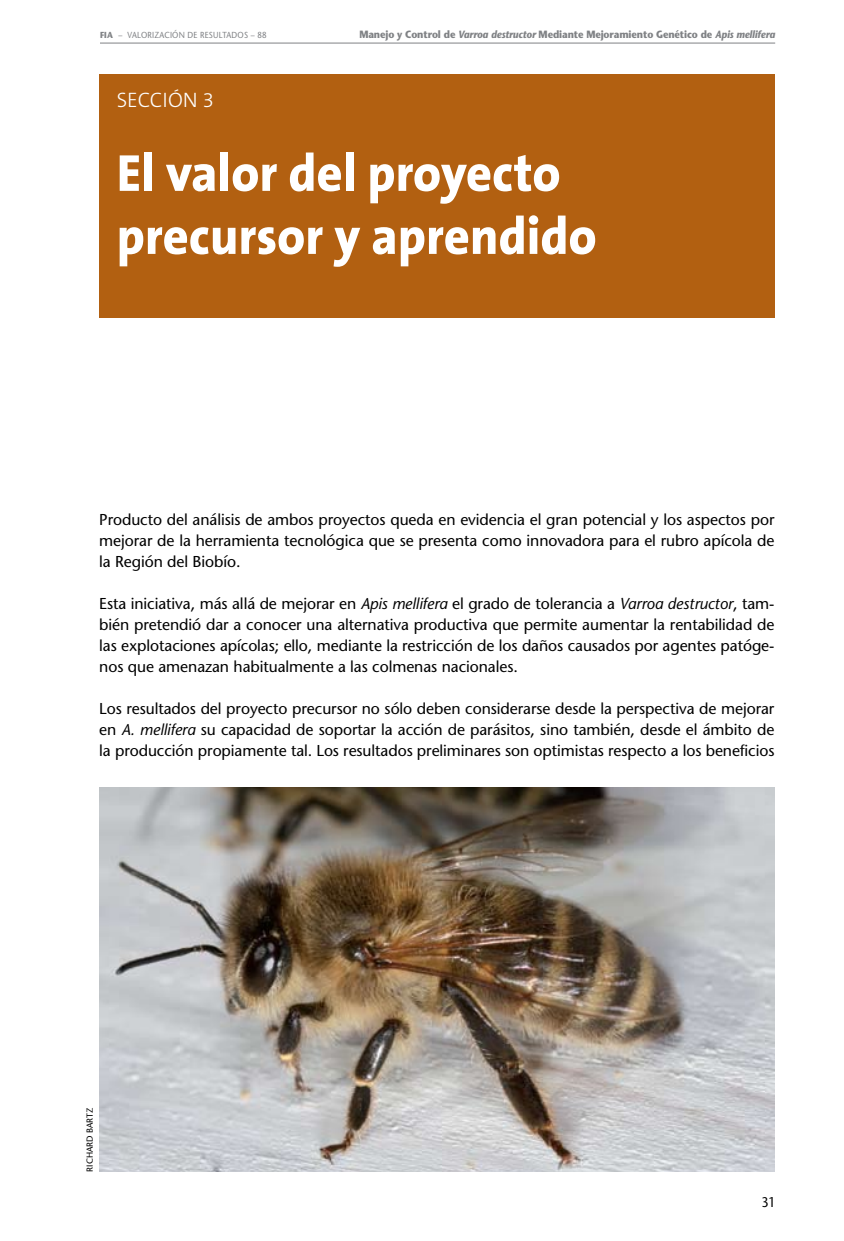
<style>
.page{position:relative;width:844px;height:1241px;background:#fff}
.page>*{position:absolute;margin:0;border:0;box-sizing:border-box;transform-origin:0 0}
.t1{font:800 52.5px/63px "The Sans B8";color:#fff;scale:.96 1}
.t2{font:300 21px "The Sans B3";color:#fff}
.t3{font:15.75px/21px "Stone Sans";letter-spacing:-.005em;color:#000;text-align:justify}
.t4{font:14px "Stone Sans";color:#000;scale:.9 1}
.t5{font:700 10.5px "Stone Sans";letter-spacing:-.01em;color:#808285;scale:.9 1}
.t6{font:8.75px "Stone Sans";letter-spacing:.025em;color:#808285;scale:.9 1}
.t7{font:8.75px "Stone Sans";color:#000}
.s1{font-weight:700}
.s2{font-style:italic}
</style>
<div class="page">
<hr style="left:100px;top:43px;width:675px;height:1px;background:#808285">
<div style="left:99px;top:74px;width:675px;height:243px;background:#b26011"></div>
<img style="left:99px;top:787px;width:675px;height:384px">
<p class="t6" style="left:100px;top:29px;width:42px"><span class="s1">FIA</span> – Valori</p>
<p class="t6" style="left:154px;top:29px;width:78px">zación de Resultados</p>
<p class="t6" style="left:251px;top:29px;width:19px">– 88</p>
<p class="t5" style="left:359px;top:28px;width:463px">Manejo y Control de <span class="s2">Varroa destructor</span> Mediante Mejoramiento Genético de <span class="s2">Apis mellifera</span></p>
<h2 class="t2" style="left:117px;top:89px;width:99px">SECCIÓN 3</h2>
<h1 class="t1" style="left:117px;top:143px;width:501px">El valor del proyecto precursor y aprendido</h1>
<p class="t3" style="left:99px;top:509px;width:676px">Producto del análisis de ambos proyectos queda en evidencia el gran potencial y los aspectos por mejorar de la herramienta tecnológica que se presenta como innovadora para el rubro apícola de la Región del Biobío.</p>
<p class="t3" style="left:99px;top:593px;width:676px">Esta iniciativa, más allá de mejorar en <span class="s2">Apis mellifera</span> el grado de tolerancia a <span class="s2">Varroa destructor</span>, tam&shy;bién pretendió dar a conocer una alternativa productiva que permite aumentar la rentabilidad de las explotaciones apícolas; ello, mediante la restricción de los daños causados por agentes patóge&shy;nos que amenazan habitualmente a las colmenas nacionales.</p>
<p class="t3" style="left:99px;top:698px;width:676px">Los resultados del proyecto precursor no sólo deben considerarse desde la perspectiva de mejorar en <span class="s2">A. mellifera</span> su capacidad de soportar la acción de parásitos, sino también, desde el ámbito de la producción propiamente tal. Los resultados preliminares son optimistas respecto a los beneficios</p>
<p class="t7" style="left:84px;top:1171px;width:65px;rotate:-90deg">RICHARD BARTZ</p>
<p class="t4" style="left:761px;top:1193px;width:17px">31</p>
</div>
